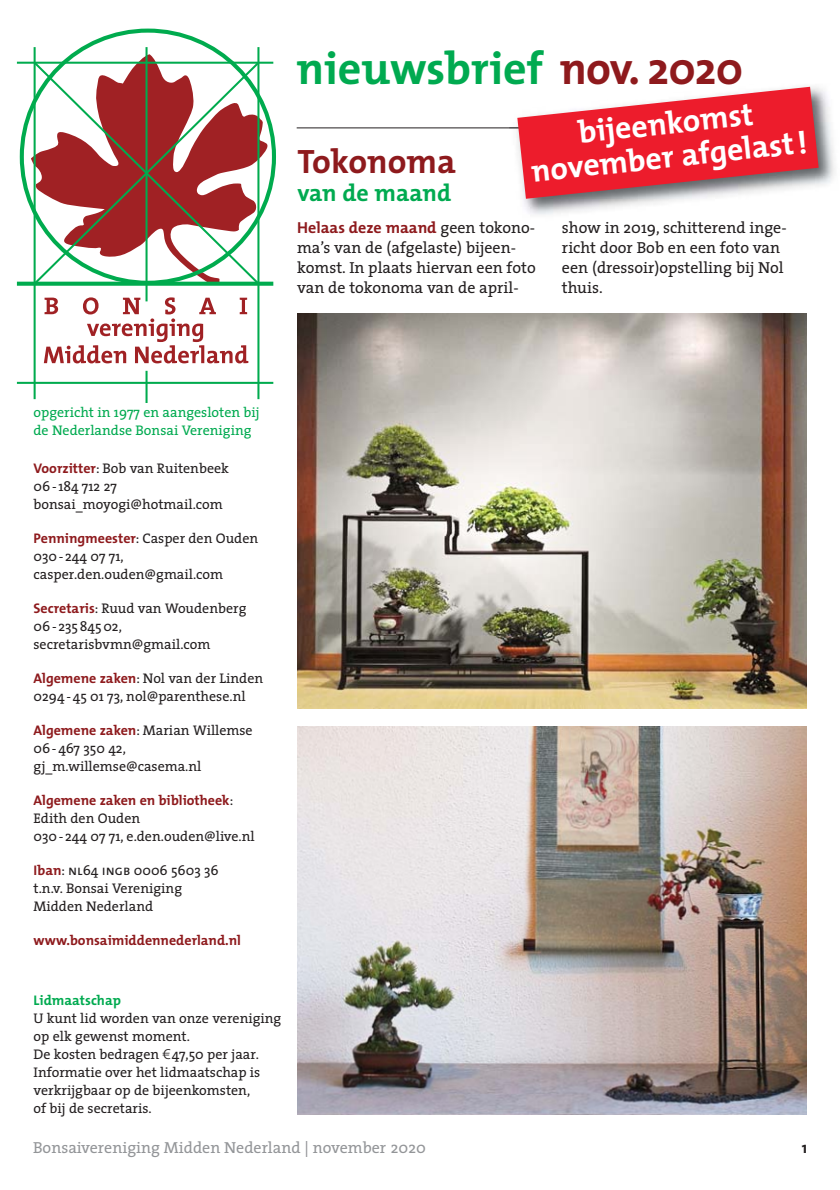
<style>
.page{position:relative;width:840px;height:1190px;background:#fff}
.page>*{position:absolute;margin:0;border:0;box-sizing:border-box;transform-origin:0 0}
.t1{font:700 46px "The Mix";color:#00aa50}
.t2{font:700 34px "The Mix";color:#8e1a1d}
.t3{font:700 31.6px/33.4px "The Mix";color:#fff;text-align:center}
.t4{font:700 24px "The Mix";color:#00aa50}
.t5{font:16px/20px "The Serif";color:#231f20}
.t6{font:16px "The Serif";color:#939598}
.t7{font:700 16px "The Mix";color:#8e1a1d}
.t8{font:700 16px "The Mix";color:#231f20}
.t9{font:14px/18px "The Serif";color:#231f20}
.t10{font:14px/18px "The Serif";color:#00aa50}
.t11{font:700 14px "The Mix";color:#8e1a1d}
.t12{font:700 14px "The Mix";color:#00aa50}
.s1{color:#8e1a1d}
.s2{font-family:"The Serif";font-weight:400;color:#231f20}
.s3{font-family:"The Mix";font-weight:700;color:#8e1a1d}
.s4{font-family:"The Sans Caps"}
.s5{font-family:"Linotype Euro Font Ato F"}
</style>
<div class="page">
<svg style="left:44px;top:297px;width:204px;height:66px"></svg>
<svg style="left:31px;top:54px;width:239px;height:228px"></svg>
<hr style="left:34px;top:47px;width:2px;height:352px;background:#00ab4e">
<hr style="left:146px;top:47px;width:2px;height:254px;background:#00ab4e">
<hr style="left:257px;top:47px;width:2px;height:352px;background:#00ab4e">
<hr style="left:17px;top:62px;width:256px;height:2px;background:#00ab4e">
<svg style="left:17px;top:282px;width:256px;height:4px"></svg>
<hr style="left:17px;top:382px;width:256px;height:2px;background:#00ab4e">
<svg style="left:32px;top:60px;width:229px;height:227px"></svg>
<hr style="left:146px;top:371px;width:2px;height:31px;background:#00ab4e">
<img style="left:297px;top:727px;width:509px;height:387px">
<hr style="left:297px;top:127px;width:246px;height:1px;background:#231f20">
<img style="left:507px;top:86px;width:328px;height:129px">
<svg style="left:517px;top:87px;width:302px;height:112px"></svg>
<img style="left:297px;top:313px;width:509px;height:395px">
<h1 class="t1" style="left:297px;top:50px;width:448px">nieuwsbrief <span class="s1">nov. 2020</span></h1>
<h2 class="t2" style="left:297px;top:149px;width:160px">Tokonoma</h2>
<h3 class="t4" style="left:297px;top:184px;width:155px">van de maand</h3>
<h3 class="t3" style="left:527px;top:124px;width:279px;rotate:-6deg">bijeenkomst november afgelast !</h3>
<p class="t7" style="left:297px;top:222px;width:240px">Helaas deze maand <span class="s2">geen tokono-</span></p>
<p class="t5" style="left:297px;top:240px;width:240px">ma’s van de (afgelaste) bijeen&shy;komst. In plaats hiervan een foto van de tokonoma van de april-</p>
<p class="t5" style="left:562px;top:220px;width:226px">show in 2019, schitterend inge&shy;richt door Bob en een foto van een (dressoir)opstelling bij Nol thuis.</p>
<p class="t10" style="left:34px;top:405px;width:228px">opgericht in 1977 en aangesloten bij de Nederlandse Bonsai Vereniging</p>
<p class="t9" style="left:34px;top:461px;width:197px"><span class="s3">Voorzitter</span>: Bob van Ruitenbeek<br>06 - 184 712 27 bonsai_moyogi@hotmail.com</p>
<p class="t9" style="left:34px;top:531px;width:226px"><span class="s3">Penningmeester</span>: Casper den Ouden<br>030 - 244 07 71, casper.den.ouden@gmail.com</p>
<p class="t9" style="left:34px;top:601px;width:214px"><span class="s3">Secretaris</span>: Ruud van Woudenberg<br>06 - 235 845 02, secretarisbvmn@gmail.com</p>
<p class="t9" style="left:34px;top:671px;width:231px"><span class="s3">Algemene zaken</span>: Nol van der Linden<br>0294 - 45 01 73, nol@parenthese.nl</p>
<p class="t9" style="left:34px;top:723px;width:221px"><span class="s3">Algemene zaken</span>: Marian Willemse<br>06 - 467 350 42, gj_m.willemse@casema.nl</p>
<p class="t11" style="left:34px;top:795px;width:201px">Algemene zaken en bibliotheek<span class="s2">:</span></p>
<p class="t9" style="left:34px;top:811px;width:223px">Edith den Ouden<br>030 - 244 07 71, e.den.ouden@live.nl</p>
<p class="t9" style="left:34px;top:863px;width:187px"><span class="s3">Iban</span>: <span class="s4">nl</span>64 <span class="s4">ingb</span> 0006 5603 36 t.n.v. Bonsai Vereniging<br>Midden Nederland</p>
<p class="t11" style="left:34px;top:935px;width:209px">www.bonsaimiddennederland.nl</p>
<p class="t12" style="left:34px;top:995px;width:89px">Lidmaatschap</p>
<p class="t9" style="left:34px;top:1011px;width:249px">U kunt lid worden van onze vereniging op elk gewenst moment.<br>De kosten bedragen <span class="s5">1</span>47,50 per jaar.<br>Informatie over het lidmaatschap is verkrijgbaar op de bijeenkomsten,<br>of bij de secretaris.</p>
<p class="t6" style="left:33px;top:1141px;width:394px">Bonsaivereniging Midden Nederland | november 2020</p>
<p class="t8" style="left:802px;top:1141px;width:7px">1</p>
</div>
